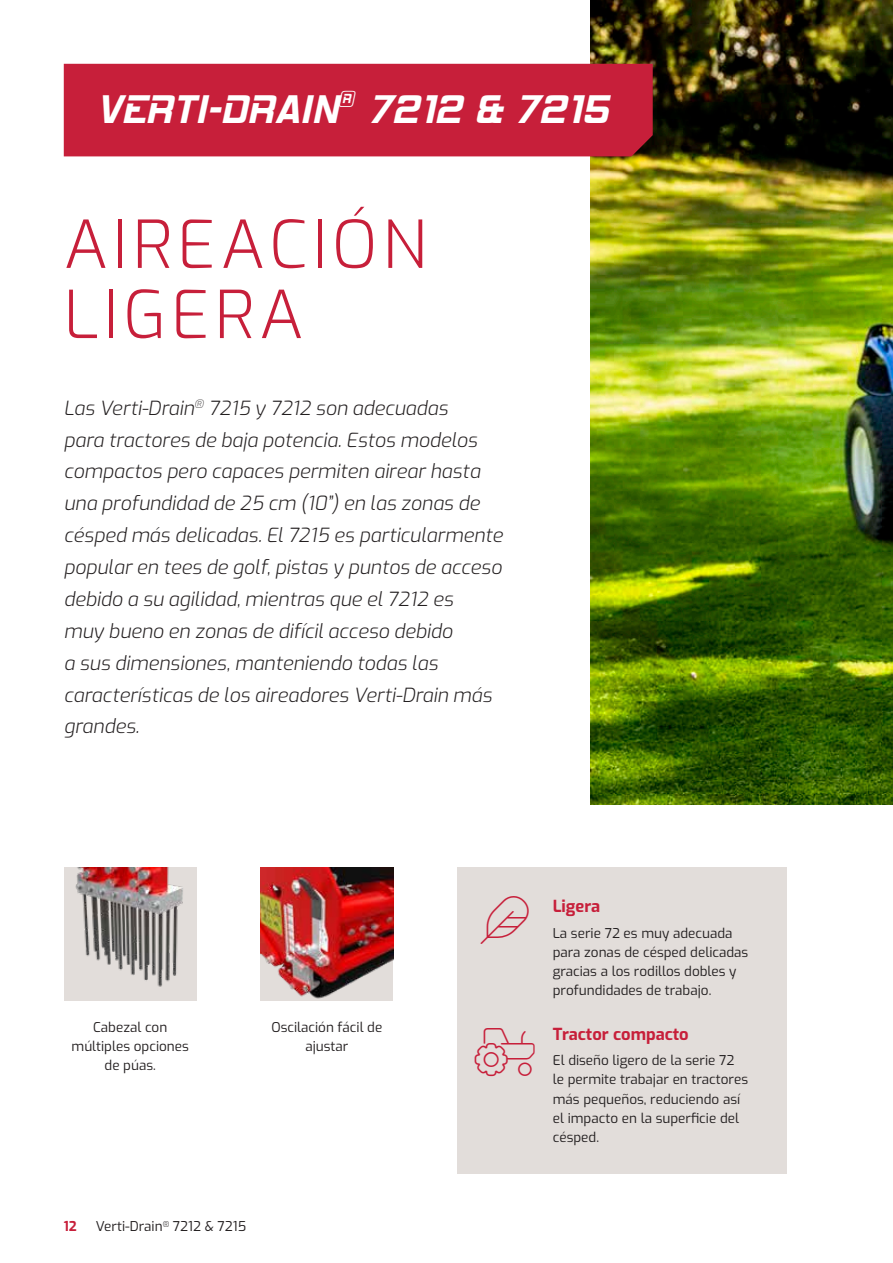
<style>
.page{position:relative;width:893px;height:1263px;background:#fff}
.page>*{position:absolute;margin:0;border:0;box-sizing:border-box;transform-origin:0 0}
.t1{font:300 66px/70.2px "Exo";letter-spacing:.075em;color:#c71f3a}
.t2{font:48px "Hemi Head 426";color:#fff}
.t3{font:italic 300 19.5px/32px "Exo";color:#231f20}
.t4{font:700 16.5px "Exo";color:#c71f3a}
.t5{font:13.5px/19.2px "Exo";color:#231f20}
.t6{font:700 13.5px "Exo";color:#c71f3a}
</style>
<div class="page">
<img style="left:590px;top:0;width:303px;height:805px">
<div style="left:64px;top:64px;width:589px;height:92px;background:#c71f3a"></div>
<img style="left:260px;top:867px;width:133px;height:134px">
<img style="left:64px;top:867px;width:133px;height:134px">
<div style="left:457px;top:867px;width:330px;height:307px;background:#e2ddda"></div>
<h2 class="t2" style="left:96px;top:89px;width:514px">VERTI-DRAIN<sup>®</sup> 7212 &amp; 7215</h2>
<h1 class="t1" style="left:64px;top:206px;width:364px">AIREACIÓN<br>LIGERA</h1>
<p class="t3" style="left:64px;top:390px;width:441px">Las Verti-Drain<sup>®</sup> 7215 y 7212 son adecuadas<br>para tractores de baja potencia. Estos modelos compactos pero capaces permiten airear hasta una profundidad de 25 cm (10”) en las zonas de césped más delicadas. El 7215 es particularmente popular en tees de golf, pistas y puntos de acceso debido a su agilidad, mientras que el 7212 es<br>muy bueno en zonas de difícil acceso debido<br>a sus dimensiones, manteniendo todas las características de los aireadores Verti-Drain más grandes.</p>
<p class="t5" style="left:72px;top:1017px;width:119px;text-align:center">Cabezal con múltiples opciones de púas.</p>
<p class="t5" style="left:271px;top:1017px;width:112px;text-align:center">Oscilación fácil de ajustar</p>
<p class="t6" style="left:64px;top:1216px;width:14px">12</p>
<p class="t5" style="left:96px;top:1216px;width:152px">Verti-Drain<sup>®</sup> 7212 &amp; 7215</p>
<p class="t4" style="left:553px;top:894px;width:49px">Ligera</p>
<p class="t5" style="left:553px;top:922px;width:197px">La serie 72 es muy adecuada para zonas de césped delicadas gracias a los rodillos dobles y profundidades de trabajo.</p>
<p class="t4" style="left:553px;top:1022px;width:137px">Tractor compacto</p>
<p class="t5" style="left:553px;top:1050px;width:197px">El diseño ligero de la serie 72 le permite trabajar en tractores más pequeños, reduciendo así el impacto en la superficie del césped.</p>
</div>
